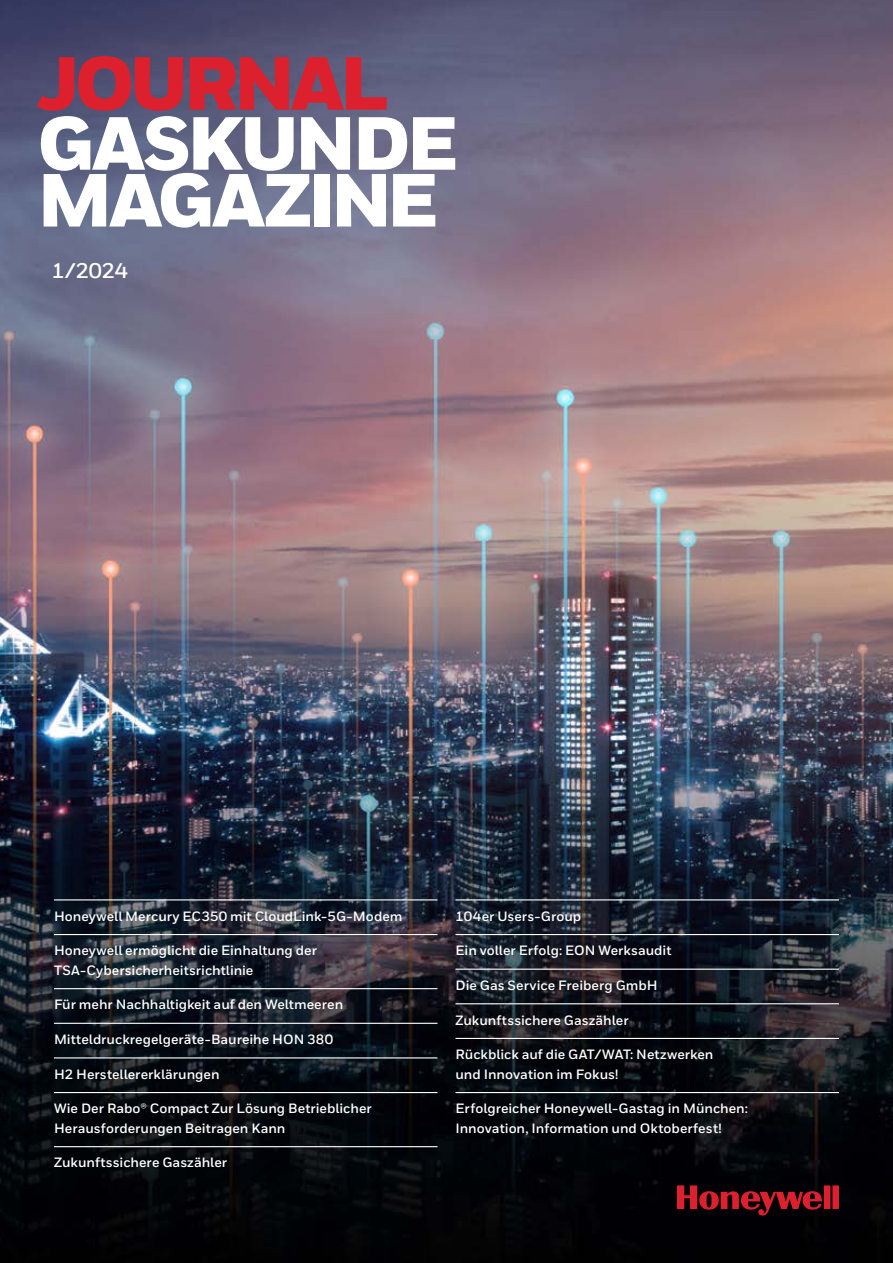
<style>
.page{position:relative;width:893px;height:1263px;background:#fff}
.page>*{position:absolute;margin:0;border:0;box-sizing:border-box;transform-origin:0 0}
.t1{font:900 75px/60px "Honeywell Sans Web";letter-spacing:-.065em;color:#dc202e}
.t2{font:900 75px "Honeywell Sans";letter-spacing:-.05em;color:#fff}
.t3{font:700 21px "Honeywell Sans Web";color:#fff}
.t4{font:700 13.5px/19.5px "Honeywell Sans";color:#fff}
.s1{font-family:"Honeywell Sans";color:#fff}
.s2{color:#fff}
</style>
<div class="page">
<img style="left:0;top:0;width:893px;height:1263px">
<svg style="left:677px;top:1185px;width:162px;height:31px;background:#5a0d15"></svg>
<hr style="left:54px;top:899px;width:383px;height:1px;background:#fff">
<hr style="left:54px;top:934px;width:383px;height:1px;background:#fff">
<hr style="left:54px;top:988px;width:383px;height:1px;background:#fff">
<hr style="left:54px;top:1023px;width:383px;height:1px;background:#fff">
<hr style="left:54px;top:1057px;width:383px;height:1px;background:#fff">
<hr style="left:54px;top:1092px;width:383px;height:1px;background:#fff">
<hr style="left:54px;top:1146px;width:383px;height:1px;background:#fff">
<hr style="left:455px;top:899px;width:384px;height:1px;background:#fff">
<hr style="left:455px;top:934px;width:384px;height:1px;background:#fff">
<hr style="left:455px;top:968px;width:384px;height:2px;background:#fff">
<hr style="left:455px;top:1003px;width:384px;height:1px;background:#fff">
<hr style="left:455px;top:1038px;width:384px;height:1px;background:#fff">
<hr style="left:455px;top:1092px;width:384px;height:1px;background:#fff">
<h1 class="t1" style="left:37px;top:57px;width:423px">JOURNAL<br><span class="s1">GAS</span><span class="s2">KUNDE</span></h1>
<h1 class="t2" style="left:37px;top:154px;width:403px">MAGAZINE</h1>
<h2 class="t3" style="left:52px;top:258px;width:78px">1/2024</h2>
<p class="t4" style="left:54px;top:907px;width:350px">Honeywell Mercury EC350 mit CloudLink-5G-Modem</p>
<p class="t4" style="left:54px;top:941px;width:264px">Honeywell ermöglicht die Einhaltung der<br>TSA-Cybersicherheitsrichtlinie</p>
<p class="t4" style="left:54px;top:995px;width:291px">Für mehr Nachhaltigkeit auf den Weltmeeren</p>
<p class="t4" style="left:54px;top:1030px;width:281px">Mitteldruckregelgeräte-Baureihe HON 380</p>
<p class="t4" style="left:54px;top:1064px;width:167px">H2 Herstellererklärungen</p>
<p class="t4" style="left:54px;top:1099px;width:319px">Wie Der Rabo® Compact Zur Lösung Betrieblicher<br>Herausforderungen Beitragen Kann</p>
<p class="t4" style="left:54px;top:1153px;width:175px">Zukunftssichere Gaszähler</p>
<p class="t4" style="left:455px;top:907px;width:127px">104er Users-Group</p>
<p class="t4" style="left:455px;top:941px;width:217px">Ein voller Erfolg: EON Werksaudit</p>
<p class="t4" style="left:455px;top:976px;width:204px">Die Gas Service Freiberg GmbH</p>
<p class="t4" style="left:455px;top:1010px;width:175px">Zukunftssichere Gaszähler</p>
<p class="t4" style="left:455px;top:1045px;width:259px">Rückblick auf die GAT/WAT: Netzwerken und Innovation im Fokus!</p>
<p class="t4" style="left:455px;top:1099px;width:294px">Erfolgreicher Honeywell-Gastag in München:<br>Innovation, Information und Oktoberfest!</p>
</div>
